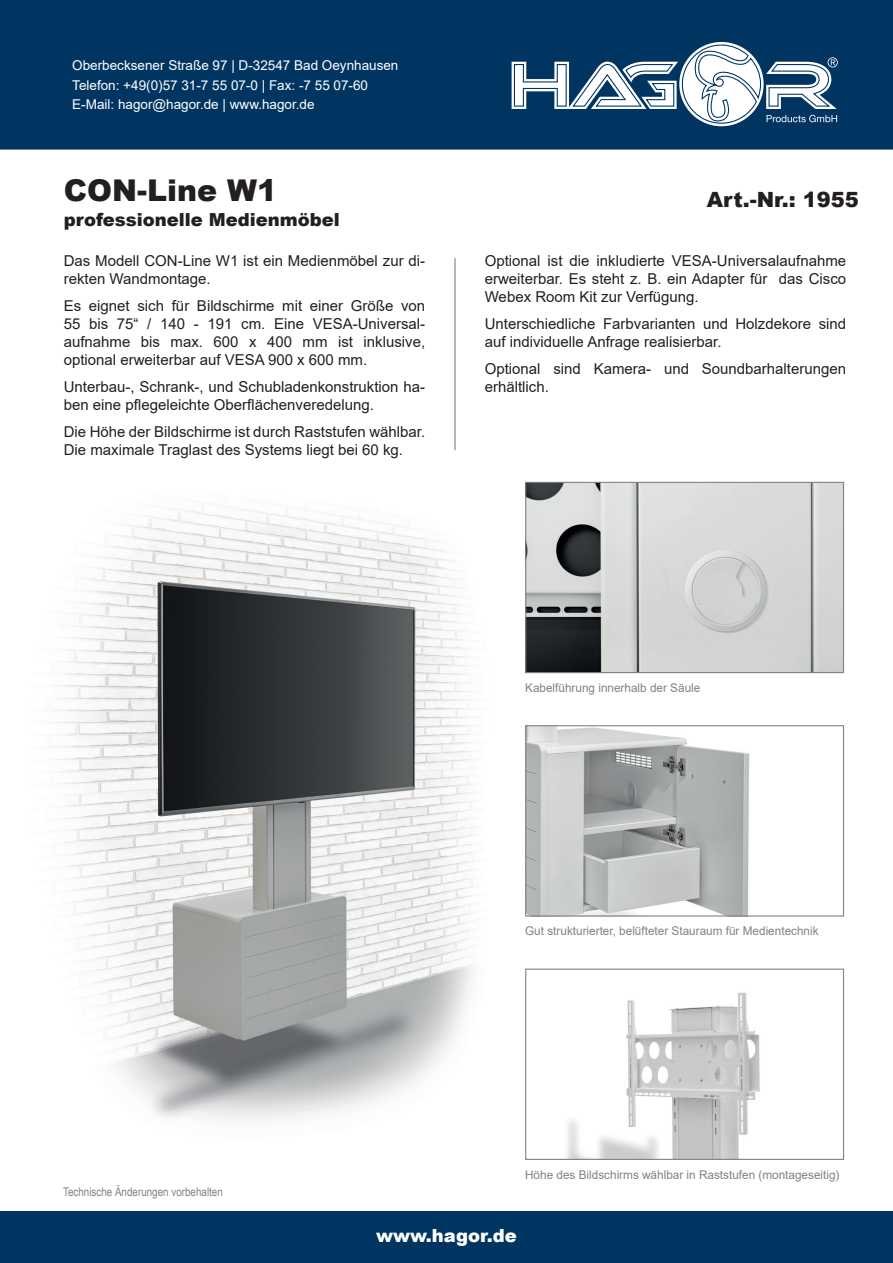
<style>
.page{position:relative;width:893px;height:1263px;background:#fff}
.page>*{position:absolute;margin:0;border:0;box-sizing:border-box;transform-origin:0 0}
.t1{font:900 30px "Arial";color:#231f20}
.t2{font:900 21px "Arial";color:#231f20}
.t3{font:900 18px "Arial";color:#231f20}
.t4{font:900 18px "Arial";color:#fff}
.t5{font:15px/18px "Arial";color:#231f20}
.t6{font:13.5px/19.5px "Arial";color:#fff}
.t7{font:12px "Arial";color:#808285}
.t8{font:12px "Arial Narrow";color:#808285}
</style>
<div class="page">
<div style="left:0;top:1212px;width:893px;height:51px;background:#003562"></div>
<div style="left:0;top:0;width:893px;height:150px;background:#003562"></div>
<svg style="left:502px;top:39px;width:357px;height:92px"></svg>
<hr style="left:454px;top:258px;width:2px;height:192px;background:#9d9fa2">
<img style="left:55px;top:503px;width:421px;height:619px">
<img style="left:527px;top:727px;width:223px;height:187px">
<div style="left:525px;top:725px;width:319px;height:191px;border:1px solid #808285"></div>
<img style="left:527px;top:484px;width:315px;height:187px">
<div style="left:525px;top:482px;width:319px;height:191px;border:1px solid #808285"></div>
<img style="left:566px;top:992px;width:194px;height:166px">
<div style="left:525px;top:968px;width:319px;height:192px;border:1px solid #808285"></div>
<p class="t6" style="left:72px;top:56px;width:328px">Oberbecksener Straße 97 | D-32547 Bad Oeynhausen<br>Telefon: +49(0)57 31-7 55 07-0 | Fax: -7 55 07-60<br>E-Mail: hagor@hagor.de | www.hagor.de</p>
<h1 class="t1" style="left:64px;top:168px;width:215px">CON-Line W1</h1>
<p class="t3" style="left:64px;top:207px;width:278px">professionelle Medienmöbel</p>
<p class="t5" style="left:64px;top:252px;width:363px">Das Modell CON-Line W1 ist ein Medienmöbel zur di&shy;rekten Wandmontage.</p>
<p class="t5" style="left:64px;top:297px;width:363px;text-align:justify">Es eignet sich für Bildschirme mit einer Größe von 55 bis 75“ / 140 - 191 cm. Eine VESA-Universal&shy;aufnahme bis max. 600 x 400 mm ist inklusive, optional erweiterbar auf VESA 900 x 600 mm.</p>
<p class="t5" style="left:64px;top:378px;width:363px">Unterbau-, Schrank-, und Schubladenkonstruktion ha&shy;ben eine pflegeleichte Oberflächenveredelung.</p>
<p class="t5" style="left:64px;top:423px;width:363px">Die Höhe der Bildschirme ist durch Raststufen wählbar.<br>Die maximale Traglast des Systems liegt bei 60 kg.</p>
<h2 class="t2" style="left:707px;top:184px;width:154px">Art.-Nr.: 1955</h2>
<p class="t5" style="left:485px;top:252px;width:363px;text-align:justify">Optional ist die inkludierte VESA-Universalaufnahme erweiterbar. Es steht z. B. ein Adapter für das Cisco Webex Room Kit zur Verfügung.</p>
<p class="t5" style="left:485px;top:315px;width:363px">Unterschiedliche Farbvarianten und Holzdekore sind auf individuelle Anfrage realisierbar.</p>
<p class="t5" style="left:485px;top:360px;width:363px">Optional sind Kamera- und Soundbarhalterungen erhältlich.</p>
<p class="t7" style="left:525px;top:679px;width:177px">Kabelführung innerhalb der Säule</p>
<p class="t7" style="left:525px;top:923px;width:295px">Gut strukturierter, belüfteter Stauraum für Medientechnik</p>
<p class="t8" style="left:63px;top:1182px;width:161px">Technische Änderungen vorbehalten</p>
<p class="t7" style="left:525px;top:1166px;width:316px">Höhe des Bildschirms wählbar in Raststufen (montageseitig)</p>
<p class="t4" style="left:376px;top:1222px;width:142px">www.hagor.de</p>
</div>
